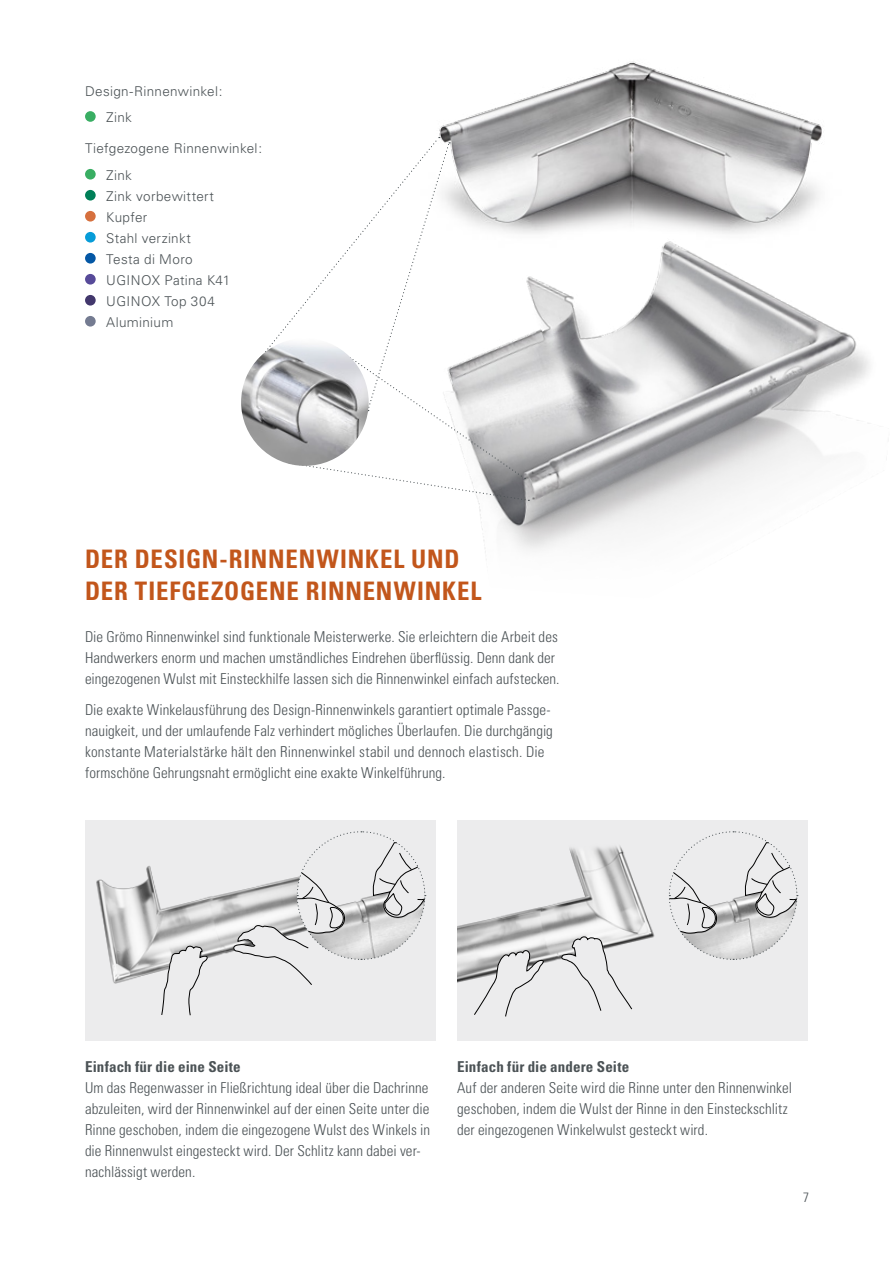
<style>
.page{position:relative;width:893px;height:1263px;background:#fff}
.page>*{position:absolute;margin:0;border:0;box-sizing:border-box;transform-origin:0 0}
.t1{font:700 condensed 25.5px/31.5px "Univers";letter-spacing:.035em;color:#c2561b}
.t2{font:300 condensed 15px/21px "Univers";letter-spacing:.005em;color:#4b5255}
.t3{font:700 condensed 15px "Univers";letter-spacing:.01em;color:#4b5255}
.t4{font:300 13.5px/21px "Univers CE";letter-spacing:.025em;color:#4b5255}
.t5{font:300 condensed 13.5px "Univers";color:#4b5255}
</style>
<div class="page">
<img style="left:439px;top:61px;width:383px;height:81px">
<img style="left:478px;top:142px;width:392px;height:418px">
<div style="left:85px;top:820px;width:351px;height:221px;background:#ececed"></div>
<img style="left:96px;top:866px;width:137px;height:118px">
<svg style="left:161px;top:946px;width:47px;height:69px"></svg>
<div style="left:457px;top:820px;width:351px;height:221px;background:#ececed"></div>
<img style="left:457px;top:846px;width:198px;height:137px">
<svg style="left:561px;top:936px;width:71px;height:75px"></svg>
<svg style="left:474px;top:950px;width:70px;height:67px"></svg>
<svg style="left:233px;top:831px;width:193px;height:154px"></svg>
<svg style="left:668px;top:831px;width:130px;height:129px"></svg>
<div style="left:85px;top:111px;width:11px;height:11px;background:#39ae63;border-radius:50%"></div>
<div style="left:85px;top:169px;width:11px;height:11px;background:#39ae63;border-radius:50%"></div>
<div style="left:85px;top:190px;width:11px;height:11px;background:#007f58;border-radius:50%"></div>
<div style="left:85px;top:211px;width:11px;height:11px;background:#d6703e;border-radius:50%"></div>
<div style="left:85px;top:232px;width:11px;height:11px;background:#079cd8;border-radius:50%"></div>
<div style="left:85px;top:253px;width:11px;height:11px;background:#0457a5;border-radius:50%"></div>
<div style="left:85px;top:274px;width:11px;height:11px;background:#574a99;border-radius:50%"></div>
<div style="left:85px;top:295px;width:11px;height:11px;background:#42376c;border-radius:50%"></div>
<div style="left:85px;top:316px;width:11px;height:11px;background:#747b91;border-radius:50%"></div>
<svg style="left:265px;top:137px;width:264px;height:364px"></svg>
<img style="left:241px;top:338px;width:128px;height:128px;border-radius:64px">
<p class="t4" style="left:106px;top:78px;width:118px;line-height:26.2px;text-indent:-21px">Design-Rinnenwinkel:<br>Zink</p>
<p class="t4" style="left:106px;top:136px;width:157px;line-height:26.2px;text-indent:-21px">Tiefgezogene Rinnenwinkel:<br>Zink</p>
<p class="t4" style="left:106px;top:186px;width:125px">Zink vorbewittert<br>Kupfer<br>Stahl verzinkt<br>Testa di Moro<br>UGINOX Patina K41<br>UGINOX Top 304<br>Aluminium</p>
<h1 class="t1" style="left:85px;top:543px;width:398px">DER DESIGN-RINNENWINKEL UND<br>DER TIEFGEZOGENE RINNENWINKEL</h1>
<p class="t2" style="left:85px;top:626px;width:476px">Die Grömo Rinnenwinkel sind funktionale Meisterwerke. Sie erleichtern die Arbeit des<br>Handwerkers enorm und machen umständliches Eindrehen überflüssig. Denn dank der eingezogenen Wulst mit Einsteckhilfe lassen sich die Rinnenwinkel einfach aufstecken.</p>
<p class="t2" style="left:85px;top:699px;width:469px">Die exakte Winkelausführung des Design-Rinnenwinkels garantiert optimale Passge&shy;nauigkeit, und der umlaufende Falz verhindert mögliches Überlaufen. Die durchgängig konstante Materialstärke hält den Rinnenwinkel stabil und dennoch elastisch. Die formschöne Gehrungsnaht ermöglicht eine exakte Winkelführung.</p>
<p class="t3" style="left:85px;top:1058px;width:157px">Einfach für die eine Seite</p>
<p class="t2" style="left:85px;top:1078px;width:347px">Um das Regenwasser in Fließrichtung ideal über die Dachrinne abzuleiten, wird der Rinnenwinkel auf der einen Seite unter die Rinne geschoben, indem die eingezogene Wulst des Winkels in die Rinnenwulst eingesteckt wird. Der Schlitz kann dabei ver&shy;nachlässigt werden.</p>
<p class="t3" style="left:457px;top:1058px;width:174px">Einfach für die andere Seite</p>
<p class="t2" style="left:457px;top:1078px;width:336px">Auf der anderen Seite wird die Rinne unter den Rinnenwinkel geschoben, indem die Wulst der Rinne in den Einsteckschlitz der eingezogenen Winkelwulst gesteckt wird.</p>
<p class="t5" style="left:803px;top:1189px;width:7px">7</p>
</div>
